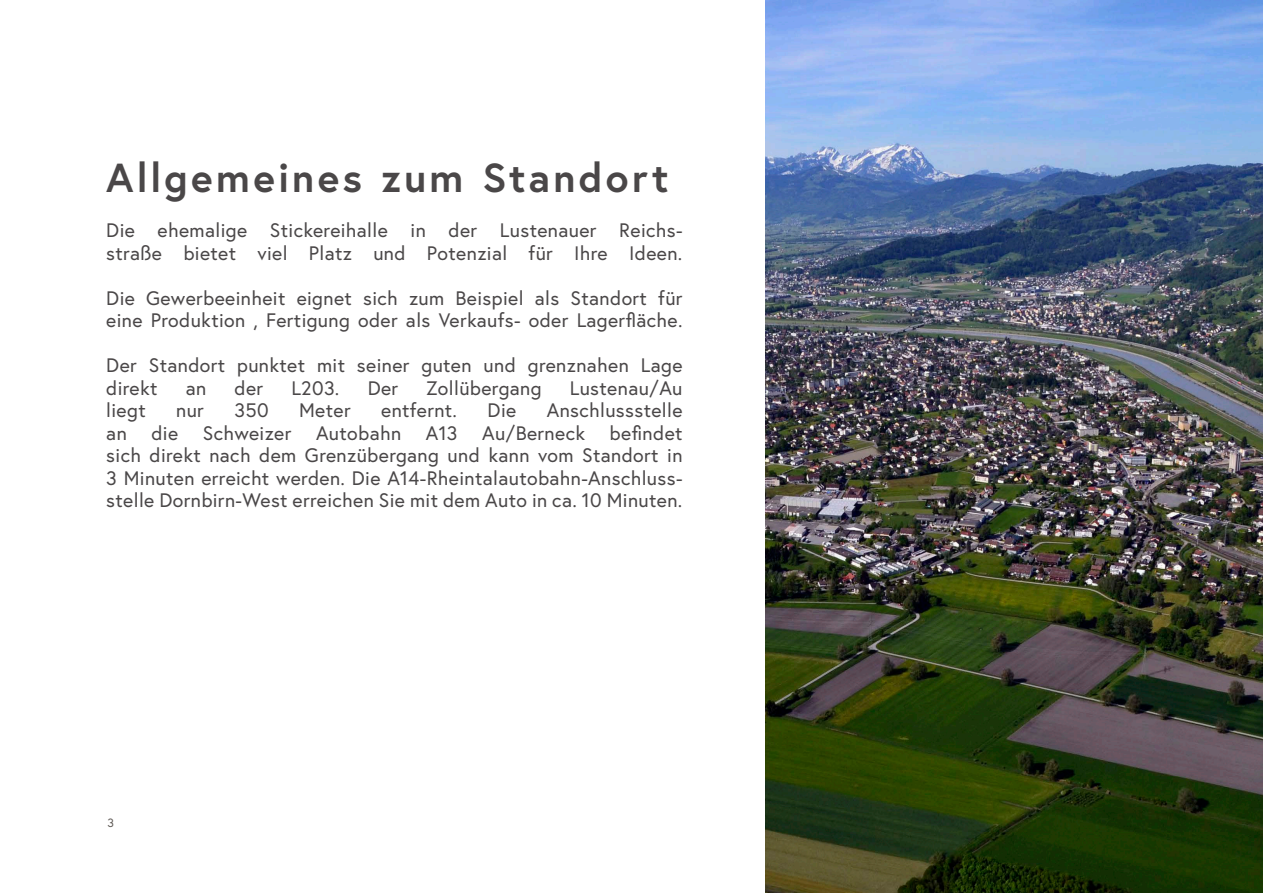
<style>
.page{position:relative;width:1263px;height:893px;background:#fff}
.page>*{position:absolute;margin:0;border:0;box-sizing:border-box;transform-origin:0 0}
.Headline{font:700 40.5px "Europa";letter-spacing:.08em;color:#4a4748}
.Copy{font:19.5px/22.5px "Europa";letter-spacing:.02em;color:#4a4748}
.t1{font:12px "Europa";color:#5f5a56}
</style>
<div class="page">
<img style="left:765px;top:0;width:498px;height:893px">
<p class="Headline" style="left:106px;top:150px;width:564px">Allgemeines zum Standort</p>
<p class="Copy" style="left:106px;top:219px;width:578px">Die ehemalige Stickereihalle in der Lustenauer Reichs&shy;straße bietet viel Platz und Potenzial für Ihre Ideen.</p>
<p class="Copy" style="left:106px;top:286px;width:578px">Die Gewerbeeinheit eignet sich zum Beispiel als Standort für eine Produktion , Fertigung oder als Verkaufs- oder Lagerfläche.</p>
<p class="Copy" style="left:106px;top:354px;width:578px">Der Standort punktet mit seiner guten und grenznahen Lage</p>
<p class="Copy" style="left:106px;top:376px;width:53px">direkt</p>
<p class="Copy" style="left:186px;top:376px;width:22px">an</p>
<p class="Copy" style="left:234px;top:376px;width:30px">der</p>
<p class="Copy" style="left:291px;top:376px;width:50px">L203.</p>
<p class="Copy" style="left:368px;top:376px;width:32px">Der</p>
<p class="Copy" style="left:426px;top:376px;width:117px">Zollübergang</p>
<p class="Copy" style="left:570px;top:376px;width:114px">Lustenau/Au</p>
<p class="Copy" style="left:106px;top:399px;width:41px">liegt</p>
<p class="Copy" style="left:176px;top:399px;width:29px">nur</p>
<p class="Copy" style="left:234px;top:399px;width:36px">350</p>
<p class="Copy" style="left:299px;top:399px;width:53px">Meter</p>
<p class="Copy" style="left:381px;top:399px;width:77px">entfernt.</p>
<p class="Copy" style="left:488px;top:399px;width:30px">Die</p>
<p class="Copy" style="left:547px;top:399px;width:137px">Anschlussstelle</p>
<p class="Copy" style="left:106px;top:421px;width:22px">an</p>
<p class="Copy" style="left:151px;top:421px;width:28px">die</p>
<p class="Copy" style="left:203px;top:421px;width:90px">Schweizer</p>
<p class="Copy" style="left:316px;top:421px;width:87px">Autobahn</p>
<p class="Copy" style="left:426px;top:421px;width:33px">A13</p>
<p class="Copy" style="left:482px;top:421px;width:104px">Au/Berneck</p>
<p class="Copy" style="left:610px;top:421px;width:74px">befindet</p>
<p class="Copy" style="left:106px;top:444px;width:578px;text-align:justify">sich direkt nach dem Grenzübergang und kann vom Standort in 3 Minuten erreicht werden. Die A14-Rheintalautobahn-Anschluss&shy;stelle Dornbirn-West erreichen Sie mit dem Auto in ca. 10 Minuten.</p>
<p class="t1" style="left:107px;top:815px;width:8px">3</p>
</div>
